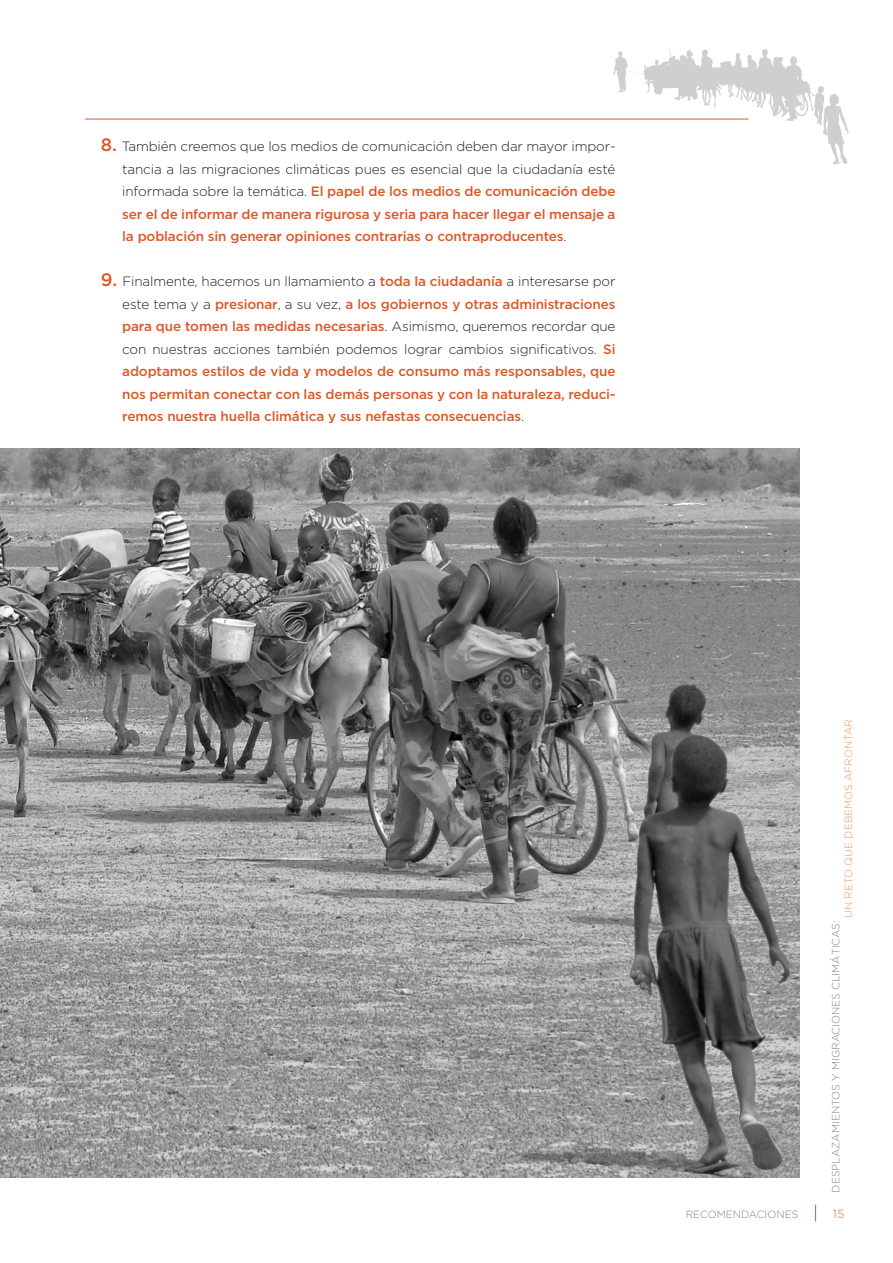
<style>
.page{position:relative;width:893px;height:1263px;background:#fff}
.page>*{position:absolute;margin:0;border:0;box-sizing:border-box;transform-origin:0 0}
.t1{font:500 13.5px/22.5px "Gotham";letter-spacing:-.01em;color:#dd5827;text-align:justify}
.t2{font:12px "Gotham";color:#ea976c}
.t3{font:300 10.5px "Gotham";color:#808285}
.t4{font:300 10.5px "Gotham";color:#ea976c}
.s1{font-size:18px}
.s2{font-weight:300;color:#231f20}
</style>
<div class="page">
<img style="left:0;top:448px;width:799px;height:730px">
<svg style="left:613px;top:48px;width:236px;height:116px"></svg>
<hr style="left:85px;top:119px;width:663px;height:1px;background:#dd5827">
<svg style="left:815px;top:1205px;width:1px;height:16px"></svg>
<p class="t1" style="left:122px;top:135px;width:495px;text-indent:-21px"><span class="s1">8.</span> <span class="s2">También creemos que los medios de comunicación deben dar mayor impor&shy;tancia a las migraciones climáticas pues es esencial que la ciudadanía esté informada sobre la temática.</span> El papel de los medios de comunicación debe ser el de informar de manera rigurosa y seria para hacer llegar el mensaje a la población sin generar opiniones contrarias o contraproducentes<span class="s2">.</span></p>
<p class="t1" style="left:122px;top:270px;width:495px;text-indent:-21px"><span class="s1">9.</span> <span class="s2">Finalmente, hacemos un llamamiento a</span> toda la ciudadanía <span class="s2">a interesarse por este tema y a</span> presionar<span class="s2">, a su vez,</span> a los gobiernos y otras administraciones para que tomen las medidas necesarias<span class="s2">. Asimismo, queremos recordar que con nuestras acciones también podemos lograr cambios significativos.</span> Si adoptamos estilos de vida y modelos de consumo más responsables, que nos permitan conectar con las demás personas y con la naturaleza, reduci&shy;remos nuestra huella climática y sus nefastas consecuencias<span class="s2">.</span></p>
<p class="t4" style="left:843px;top:918px;width:200px;rotate:-90deg">UN RETO QUE DEBEMOS AFRONTAR</p>
<p class="t3" style="left:830px;top:1192px;width:274px;rotate:-90deg">DESPLAZAMIENTOS Y MIGRACIONES CLIMÁTICAS:</p>
<p class="t3" style="left:686px;top:1208px;width:114px">RECOMENDACIONES</p>
<p class="t2" style="left:833px;top:1207px;width:13px">15</p>
</div>
